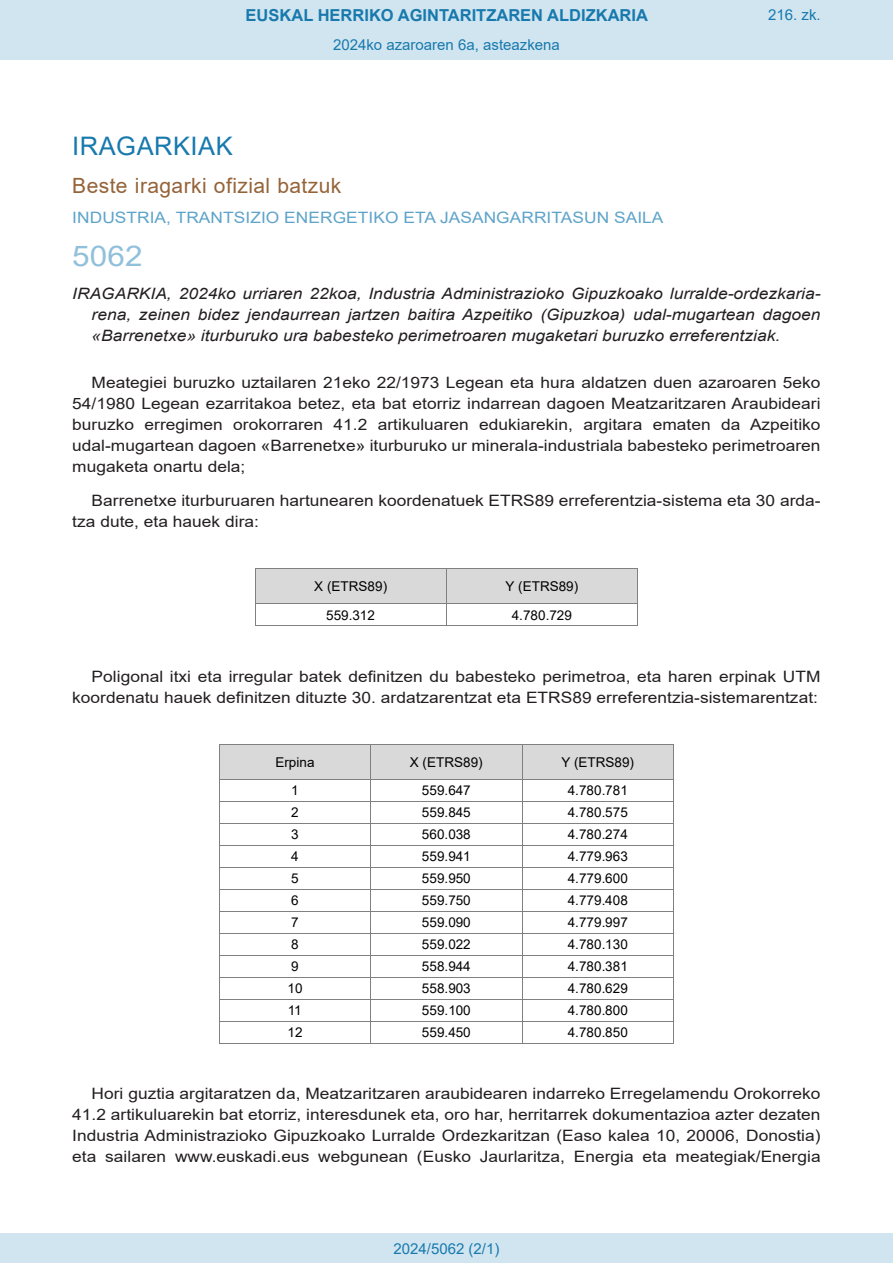
<style>
.page{position:relative;width:893px;height:1263px;background:#fff}
.page>*{position:absolute;margin:0;border:0;box-sizing:border-box;transform-origin:0 0}
.BOPVOrden{font:28.5px "Arial";color:#90c0db;scale:1.11 1}
.BOPVSeccion{font:25.5px "Arial";letter-spacing:.02em;color:#1879ad}
.BOPVSubseccion{font:21px "Arial";letter-spacing:.02em;color:#956338}
.t1{font:700 16.5px "Arial";color:#1879ad}
.BOPVDetalle{font:15.6px/21px "Arial";color:#231f20;text-align:justify;scale:1.11 1}
.BOPVTitulo{font:italic 15.6px/21px "Arial";color:#231f20;text-align:justify;scale:1.11 1}
.BOPVOrganismo{font:15.6px "Arial";letter-spacing:.005em;color:#5ea4ca;scale:1.11 1}
.Paginacion_Centro{font:15px "Arial";color:#1879ad}
.t2{font:13.5px "Arial";letter-spacing:.005em;color:#000}
</style>
<div class="page">
<div style="left:0;top:0;width:893px;height:60px;background:#d0e5f0"></div>
<div style="left:0;top:1233px;width:893px;height:30px;background:#d0e5f0"></div>
<div style="left:256px;top:569px;width:190px;height:34px;background:#d9d9d9"></div>
<div style="left:447px;top:569px;width:190px;height:34px;background:#d9d9d9"></div>
<hr style="left:256px;top:569px;width:190px;height:1px;background:#808080">
<hr style="left:447px;top:569px;width:190px;height:1px;background:#808080">
<hr style="left:255px;top:569px;width:1px;height:34px;background:#808080">
<hr style="left:446px;top:569px;width:1px;height:34px;background:#808080">
<hr style="left:637px;top:569px;width:1px;height:34px;background:#808080">
<hr style="left:256px;top:603px;width:190px;height:1px;background:#808080">
<hr style="left:447px;top:603px;width:190px;height:1px;background:#808080">
<svg style="left:255px;top:603px;width:1px;height:23px"></svg>
<hr style="left:256px;top:625px;width:190px;height:1px;background:#808080">
<svg style="left:446px;top:603px;width:1px;height:23px"></svg>
<hr style="left:447px;top:625px;width:190px;height:1px;background:#808080">
<svg style="left:637px;top:603px;width:1px;height:23px"></svg>
<div style="left:220px;top:745px;width:150px;height:34px;background:#d9d9d9"></div>
<div style="left:371px;top:745px;width:151px;height:34px;background:#d9d9d9"></div>
<div style="left:523px;top:745px;width:150px;height:34px;background:#d9d9d9"></div>
<hr style="left:220px;top:744px;width:150px;height:1px;background:#808080">
<hr style="left:371px;top:744px;width:151px;height:1px;background:#808080">
<hr style="left:523px;top:744px;width:150px;height:1px;background:#808080">
<hr style="left:219px;top:745px;width:1px;height:34px;background:#808080">
<hr style="left:370px;top:745px;width:1px;height:34px;background:#808080">
<hr style="left:522px;top:745px;width:1px;height:34px;background:#808080">
<hr style="left:673px;top:745px;width:1px;height:34px;background:#808080">
<hr style="left:220px;top:779px;width:150px;height:1px;background:#808080">
<hr style="left:371px;top:779px;width:151px;height:1px;background:#808080">
<hr style="left:523px;top:779px;width:150px;height:1px;background:#808080">
<hr style="left:220px;top:801px;width:150px;height:1px;background:#808080">
<hr style="left:371px;top:801px;width:151px;height:1px;background:#808080">
<hr style="left:523px;top:801px;width:150px;height:1px;background:#808080">
<hr style="left:220px;top:823px;width:150px;height:1px;background:#808080">
<hr style="left:371px;top:823px;width:151px;height:1px;background:#808080">
<hr style="left:523px;top:823px;width:150px;height:1px;background:#808080">
<hr style="left:220px;top:845px;width:150px;height:1px;background:#808080">
<hr style="left:371px;top:845px;width:151px;height:1px;background:#808080">
<hr style="left:523px;top:845px;width:150px;height:1px;background:#808080">
<hr style="left:220px;top:867px;width:150px;height:1px;background:#808080">
<hr style="left:371px;top:867px;width:151px;height:1px;background:#808080">
<hr style="left:523px;top:867px;width:150px;height:1px;background:#808080">
<hr style="left:220px;top:889px;width:150px;height:1px;background:#808080">
<hr style="left:371px;top:889px;width:151px;height:1px;background:#808080">
<hr style="left:523px;top:889px;width:150px;height:1px;background:#808080">
<hr style="left:220px;top:911px;width:150px;height:1px;background:#808080">
<hr style="left:371px;top:911px;width:151px;height:1px;background:#808080">
<hr style="left:523px;top:911px;width:150px;height:1px;background:#808080">
<hr style="left:220px;top:933px;width:150px;height:1px;background:#808080">
<hr style="left:371px;top:933px;width:151px;height:1px;background:#808080">
<hr style="left:523px;top:933px;width:150px;height:1px;background:#808080">
<hr style="left:220px;top:955px;width:150px;height:1px;background:#808080">
<hr style="left:371px;top:955px;width:151px;height:1px;background:#808080">
<hr style="left:523px;top:955px;width:150px;height:1px;background:#808080">
<hr style="left:220px;top:977px;width:150px;height:1px;background:#808080">
<hr style="left:371px;top:977px;width:151px;height:1px;background:#808080">
<hr style="left:523px;top:977px;width:150px;height:1px;background:#808080">
<hr style="left:220px;top:999px;width:150px;height:1px;background:#808080">
<hr style="left:371px;top:999px;width:151px;height:1px;background:#808080">
<hr style="left:523px;top:999px;width:150px;height:1px;background:#808080">
<hr style="left:220px;top:1021px;width:150px;height:1px;background:#808080">
<hr style="left:371px;top:1021px;width:151px;height:1px;background:#808080">
<hr style="left:523px;top:1021px;width:150px;height:1px;background:#808080">
<svg style="left:219px;top:779px;width:1px;height:265px"></svg>
<hr style="left:220px;top:1043px;width:150px;height:1px;background:#808080">
<svg style="left:370px;top:779px;width:1px;height:265px"></svg>
<hr style="left:371px;top:1043px;width:151px;height:1px;background:#808080">
<svg style="left:522px;top:779px;width:1px;height:265px"></svg>
<hr style="left:523px;top:1043px;width:150px;height:1px;background:#808080">
<svg style="left:673px;top:779px;width:1px;height:265px"></svg>
<p class="t1" style="left:246px;top:3px;width:404px">EUSKAL HERRIKO AGINTARITZAREN ALDIZKARIA</p>
<p class="Paginacion_Centro" style="left:333px;top:35px;width:228px">2024ko azaroaren 6a, asteazkena</p>
<p class="Paginacion_Centro" style="left:768px;top:5px;width:54px">216. zk.</p>
<p class="BOPVSeccion" style="left:72px;top:128px;width:162px">IRAGARKIAK</p>
<p class="BOPVSubseccion" style="left:72px;top:171px;width:271px">Beste iragarki ofizial batzuk</p>
<p class="BOPVOrganismo" style="left:72px;top:207px;width:534px">INDUSTRIA, TRANTSIZIO ENERGETIKO ETA JASANGARRITASUN SAILA</p>
<p class="BOPVOrden" style="left:72px;top:236px;width:65px">5062</p>
<p class="BOPVTitulo" style="left:92px;top:284px;width:658px;text-indent:-19px">IRAGARKIA, 2024ko urriaren 22koa, Industria Administrazioko Gipuzkoako lurralde-ordezkaria&shy;rena, zeinen bidez jendaurrean jartzen baitira Azpeitiko (Gipuzkoa) udal-mugartean dagoen «Barrenetxe» iturburuko ura babesteko perimetroaren mugaketari buruzko erreferentziak.</p>
<p class="BOPVDetalle" style="left:72px;top:372px;width:676px;text-indent:19px">Meategiei buruzko uztailaren 21eko 22/1973 Legean eta hura aldatzen duen azaroaren 5eko 54/1980 Legean ezarritakoa betez, eta bat etorriz indarrean dagoen Meatzaritzaren Araubideari buruzko erregimen orokorraren 41.2 artikuluaren edukiarekin, argitara ematen da Azpeitiko udal-mugartean dagoen «Barrenetxe» iturburuko ur minerala-industriala babesteko perimetroaren mugaketa onartu dela;</p>
<p class="BOPVDetalle" style="left:72px;top:490px;width:676px;text-indent:19px">Barrenetxe iturburuaren hartunearen koordenatuek ETRS89 erreferentzia-sistema eta 30 arda&shy;tza dute, eta hauek dira:</p>
<p class="t2" style="left:314px;top:577px;width:74px">X (ETRS89)</p>
<p class="t2" style="left:506px;top:577px;width:74px">Y (ETRS89)</p>
<p class="t2" style="left:326px;top:605px;width:50px">559.312</p>
<p class="t2" style="left:512px;top:605px;width:62px">4.780.729</p>
<p class="BOPVDetalle" style="left:72px;top:665px;width:676px;text-align:right">Poligonal itxi eta irregular batek definitzen du babesteko perimetroa, eta haren erpinak UTM koordenatu hauek definitzen dituzte 30. ardatzarentzat eta ETRS89 erreferentzia-sistemarentzat:</p>
<p class="t2" style="left:275px;top:753px;width:41px">Erpina</p>
<p class="t2" style="left:410px;top:753px;width:74px">X (ETRS89)</p>
<p class="t2" style="left:561px;top:753px;width:74px">Y (ETRS89)</p>
<p class="t2" style="left:291px;top:781px;width:9px">1</p>
<p class="t2" style="left:422px;top:781px;width:50px">559.647</p>
<p class="t2" style="left:568px;top:781px;width:62px">4.780.781</p>
<p class="t2" style="left:291px;top:803px;width:9px">2</p>
<p class="t2" style="left:422px;top:803px;width:50px">559.845</p>
<p class="t2" style="left:568px;top:803px;width:62px">4.780.575</p>
<p class="t2" style="left:291px;top:825px;width:9px">3</p>
<p class="t2" style="left:422px;top:825px;width:50px">560.038</p>
<p class="t2" style="left:568px;top:825px;width:62px">4.780.274</p>
<p class="t2" style="left:291px;top:847px;width:9px">4</p>
<p class="t2" style="left:422px;top:847px;width:50px">559.941</p>
<p class="t2" style="left:568px;top:847px;width:62px">4.779.963</p>
<p class="t2" style="left:291px;top:869px;width:9px">5</p>
<p class="t2" style="left:422px;top:869px;width:50px">559.950</p>
<p class="t2" style="left:568px;top:869px;width:62px">4.779.600</p>
<p class="t2" style="left:291px;top:891px;width:9px">6</p>
<p class="t2" style="left:422px;top:891px;width:50px">559.750</p>
<p class="t2" style="left:568px;top:891px;width:62px">4.779.408</p>
<p class="t2" style="left:291px;top:913px;width:9px">7</p>
<p class="t2" style="left:422px;top:913px;width:50px">559.090</p>
<p class="t2" style="left:568px;top:913px;width:62px">4.779.997</p>
<p class="t2" style="left:291px;top:935px;width:9px">8</p>
<p class="t2" style="left:422px;top:935px;width:50px">559.022</p>
<p class="t2" style="left:568px;top:935px;width:62px">4.780.130</p>
<p class="t2" style="left:291px;top:957px;width:9px">9</p>
<p class="t2" style="left:422px;top:957px;width:50px">558.944</p>
<p class="t2" style="left:568px;top:957px;width:62px">4.780.381</p>
<p class="t2" style="left:287px;top:979px;width:17px">10</p>
<p class="t2" style="left:422px;top:979px;width:50px">558.903</p>
<p class="t2" style="left:568px;top:979px;width:62px">4.780.629</p>
<p class="t2" style="left:288px;top:1001px;width:15px">11</p>
<p class="t2" style="left:422px;top:1001px;width:50px">559.100</p>
<p class="t2" style="left:568px;top:1001px;width:62px">4.780.800</p>
<p class="t2" style="left:287px;top:1023px;width:17px">12</p>
<p class="t2" style="left:422px;top:1023px;width:50px">559.450</p>
<p class="t2" style="left:568px;top:1023px;width:62px">4.780.850</p>
<p class="BOPVDetalle" style="left:72px;top:1083px;width:676px;text-indent:19px">Hori guztia argitaratzen da, Meatzaritzaren araubidearen indarreko Erregelamendu Orokorreko 41.2 artikuluarekin bat etorriz, interesdunek eta, oro har, herritarrek dokumentazioa azter dezaten Industria Administrazioko Gipuzkoako Lurralde Ordezkaritzan (Easo kalea 10, 20006, Donostia) eta sailaren www.euskadi.eus webgunean (Eusko Jaurlaritza, Energia eta meategiak/Energia</p>
<p class="Paginacion_Centro" style="left:393px;top:1238px;width:107px">2024/5062 (2/1)</p>
</div>
